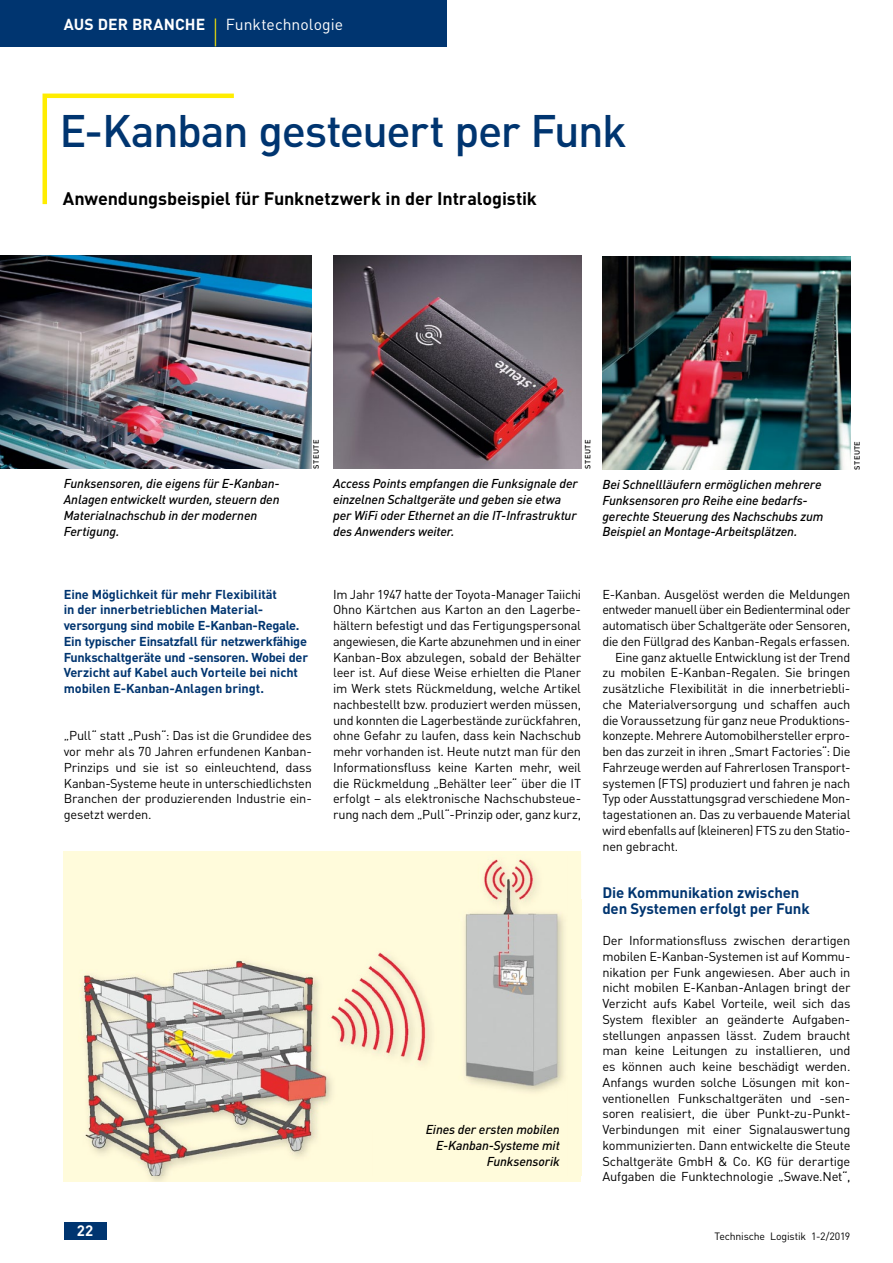
<style>
.page{position:relative;width:893px;height:1263px;background:#fff}
.page>*{position:absolute;margin:0;border:0;box-sizing:border-box;transform-origin:0 0}
.t1{font:500 45px "DIN";letter-spacing:-.035em;color:#003570}
.t2{font:700 18px "DIN";letter-spacing:-.005em;color:#000}
.t3{font:15.75px "DIN";color:#fff}
.t4{font:700 15px/16.5px "DIN";letter-spacing:-.01em;color:#003570}
.t5{font:700 15px "DIN";color:#fff}
.t6{font:12.75px/15.8px "DIN Pro";letter-spacing:-.02em;color:#000;text-align:justify}
.t7{font:italic 500 12.75px/15.8px "DIN";letter-spacing:-.01em;color:#000}
.t8{font:700 12.75px/15.8px "DIN Pro";letter-spacing:-.01em;color:#003570}
.t9{font:12.75px "DIN Pro";letter-spacing:-.04em;color:#000}
.t10{font:10.5px "DIN";letter-spacing:-.015em;color:#000}
.t11{font:500 7.5px "DIN Pro";letter-spacing:.045em;color:#000}
.s1{font-weight:700}
.s2{font-size:32.4px;color:#ffed00}
</style>
<div class="page">
<div style="left:64px;top:1222px;width:42px;height:17px;background:#003570"></div>
<div style="left:0;top:0;width:446px;height:47px;background:#003570"></div>
<svg style="left:42px;top:93px;width:192px;height:112px"></svg>
<div style="left:64px;top:851px;width:517px;height:330px;background:#fffbdb"></div>
<img style="left:83px;top:900px;width:481px;height:281px">
<img style="left:483px;top:859px;width:54px;height:41px">
<img style="left:0;top:256px;width:312px;height:213px">
<img style="left:333px;top:256px;width:248px;height:213px">
<img style="left:602px;top:257px;width:248px;height:212px">
<p class="t3" style="left:64px;top:15px;width:281px"><span class="s1">Aus der BrAnche</span> <span class="s2">|</span> Funktechnologie</p>
<h1 class="t1" style="left:60px;top:102px;width:569px">E-Kanban gesteuert per Funk</h1>
<h2 class="t2" style="left:63px;top:186px;width:476px">Anwendungsbeispiel für Funknetzwerk in der Intralogistik</h2>
<p class="t11" style="left:311px;top:469px;width:30px;rotate:-90deg">STEUTE</p>
<p class="t11" style="left:583px;top:469px;width:30px;rotate:-90deg">STEUTE</p>
<p class="t11" style="left:852px;top:470px;width:30px;rotate:-90deg">STEUTE</p>
<p class="t7" style="left:64px;top:475px;width:217px">Funksensoren, die eigens für E-Kanban-<br>Anlagen entwickelt wurden, steuern den<br>Materialnachschub in der modernen<br>Fertigung.</p>
<p class="t7" style="left:333px;top:476px;width:246px">Access Points empfangen die Funksignale der einzelnen Schaltgeräte und geben sie etwa per WiFi oder Ethernet an die IT-Infrastruktur des Anwenders weiter.</p>
<p class="t7" style="left:602px;top:476px;width:223px">Bei Schnellläufern ermöglichen mehrere Funksensoren pro Reihe eine bedarfs&shy;gerechte Steuerung des Nachschubs zum Beispiel an Montage-Arbeitsplätzen.</p>
<p class="t8" style="left:64px;top:586px;width:246px">Eine Möglichkeit für mehr Flexibilität<br>in der innerbetrieblichen Material&shy;versorgung sind mobile E-Kanban-Regale.<br>Ein typischer Einsatzfall für netzwerkfähige Funkschaltgeräte und -sensoren. Wobei der Verzicht auf Kabel auch Vorteile bei nicht mobilen E-Kanban-Anlagen bringt.</p>
<p class="t6" style="left:64px;top:727px;width:250px">„Pull“ statt „Push“: Das ist die Grundidee des vor mehr als 70 Jahren erfundenen Kanban-Prinzips und sie ist so einleuchtend, dass Kanban-Systeme heute in unter schiedlichsten Branchen der produzierenden Industrie ein&shy;gesetzt werden.</p>
<p class="t5" style="left:77px;top:1221px;width:18px">22</p>
<p class="t6" style="left:333px;top:586px;width:250px">Im Jahr 1947 hatte der Toyota-Manager Taiichi Ohno Kärtchen aus Karton an den Lagerbe&shy;hältern befestigt und das Fertigungspersonal angewiesen, die Karte abzunehmen und in einer Kanban-Box abzulegen, sobald der Behälter leer ist. Auf diese Weise erhielten die Planer im Werk stets Rückmeldung, welche Artikel nachbestellt bzw. produziert werden müssen, und konnten die Lagerbestände zurückfahren, ohne Gefahr zu laufen, dass kein Nachschub mehr vorhanden ist. Heute nutzt man für den Informationsfluss keine Karten mehr, weil die Rückmeldung „Behälter leer“ über die IT erfolgt – als elektronische Nachschubsteue&shy;rung nach dem „Pull“-Prinzip oder, ganz kurz,</p>
<p class="t6" style="left:602px;top:586px;width:250px">E-Kanban. Ausgelöst werden die Meldungen</p>
<p class="t9" style="left:602px;top:601px;width:250px">entweder manuell über ein Bedienterminal oder</p>
<p class="t6" style="left:602px;top:617px;width:249px">automatisch über Schaltgeräte oder Sensoren,</p>
<p class="t6" style="left:602px;top:633px;width:249px">die den Füllgrad des Kanban-Regals erfassen.</p>
<p class="t6" style="left:615px;top:649px;width:237px">Eine ganz aktuelle Entwicklung ist der Trend</p>
<p class="t6" style="left:602px;top:664px;width:250px">zu mobilen E-Kanban-Regalen. Sie bringen</p>
<p class="t6" style="left:602px;top:680px;width:249px">zusätzliche Flexibilität in die innerbetriebli-</p>
<p class="t6" style="left:602px;top:696px;width:249px">che Materialversorgung und schaffen auch</p>
<p class="t6" style="left:602px;top:712px;width:249px">die Vo raussetzung für ganz neue Produktions-</p>
<p class="t6" style="left:602px;top:727px;width:249px">konzepte. Mehrere Automobilhersteller erpro-</p>
<p class="t6" style="left:602px;top:743px;width:250px">ben das zurzeit in ihren „Smart Factories“: Die</p>
<p class="t6" style="left:602px;top:759px;width:250px">Fahrzeuge werden auf Fahrerlosen Transport-</p>
<p class="t6" style="left:602px;top:775px;width:249px">systemen (FTS) produziert und fahren je nach</p>
<p class="t6" style="left:602px;top:790px;width:250px">Typ oder Ausstattungsgrad verschiedene Mon-</p>
<p class="t6" style="left:602px;top:806px;width:250px">tagestationen an. Das zu verbauende Material</p>
<p class="t6" style="left:602px;top:822px;width:249px">wird ebenfalls auf (kleineren) FTS zu den Statio-</p>
<p class="t6" style="left:602px;top:838px;width:77px">nen gebracht.</p>
<p class="t4" style="left:602px;top:884px;width:209px">die Kommunikation zwischen den systemen erfolgt per Funk</p>
<p class="t6" style="left:602px;top:932px;width:250px">Der Informationsfluss zwischen derartigen mobilen E-Kanban-Systemen ist auf Kommu&shy;nikation per Funk angewiesen. Aber auch in nicht mobilen E-Kanban-Anlagen bringt der Verzicht aufs Kabel Vorteile, weil sich das System fle xibler an geänderte Aufgaben&shy;stellungen anpassen lässt. Zudem braucht man keine Leitungen zu installieren, und es können auch keine beschädigt werden.<br>Anfangs wurden solche Lösungen mit kon&shy;ventionellen Funkschaltgeräten und -sen&shy;soren realisiert, die über Punkt-zu-Punkt-Verbindungen mit einer Signalauswertung kommuni zierten. Dann entwickelte die Steute Schaltgeräte GmbH &amp; Co. KG für derartige Aufgaben die Funktechnologie „Swave.Net“,</p>
<p class="t7" style="left:426px;top:1121px;width:135px;text-align:right">Eines der ersten mobilen<br>E-Kanban-Systeme mit<br>Funksensorik</p>
<p class="t10" style="left:715px;top:1230px;width:137px">Technische Logistik 1-2/2019</p>
</div>
